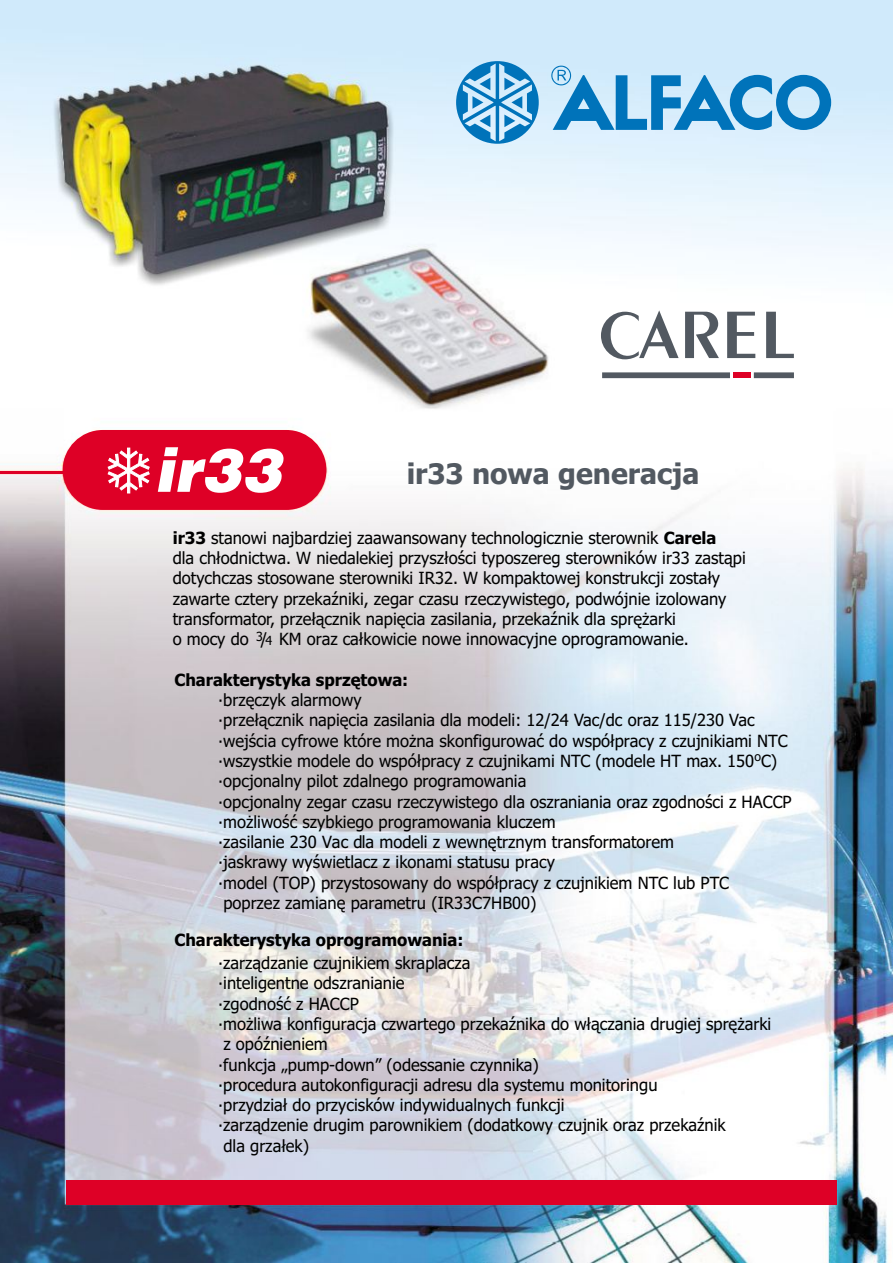
<style>
.page{position:relative;width:894px;height:1263px;background:#fff}
.page>*{position:absolute;margin:0;border:0;box-sizing:border-box;transform-origin:0 0}
.t1{font:italic 900 60.3px "Switzerland";color:#fff}
.t2{font:700 28.35px "Tahoma CE";color:#525961}
.t3{font:16.8px/20.2px "Tahoma CE";color:#000}
.t4{font:700 16.8px "Tahoma CE";color:#000}
.t5{font:12.3px "Tahoma CE";color:#000}
.s1{font-weight:700}
.s2{font-size:12.6px}
</style>
<div class="page">
<img style="left:0;top:0;width:893px;height:1263px">
<svg style="left:601px;top:310px;width:193px;height:68px"></svg>
<div style="left:733px;top:372px;width:18px;height:6px;background:#de0026"></div>
<div style="left:66px;top:1180px;width:771px;height:25px;background:#de0026"></div>
<hr style="left:0;top:472px;width:67px;height:2px;background:#de0026">
<div style="left:63px;top:430px;width:263px;height:80px;background:#de0026;border-radius:40px"></div>
<svg style="left:456px;top:61px;width:83px;height:83px;background:#78b7de"></svg>
<svg style="left:551px;top:66px;width:280px;height:64px;background:#7ab8df"></svg>
<svg style="left:108px;top:448px;width:42px;height:45px"></svg>
<h1 class="t1" style="left:154px;top:442px;width:129px">ir33</h1>
<h2 class="t2" style="left:407px;top:463px;width:294px">ir33 nowa generacja</h2>
<p class="t3" style="left:173px;top:529px;width:575px"><span class="s1">ir33</span> stanowi najbardziej zaawansowany technologicznie sterownik <span class="s1">Carela<br></span>dla ch³odnictwa. W niedalekiej przysz³oœci typoszereg sterowników ir33 zast¹pi dotychczas stosowane sterowniki IR32. W kompaktowej konstrukcji zosta³y zawarte cztery przekaŸniki, zegar czasu rzeczywistego, podwójnie izolowany transformator, prze³¹cznik napiêcia zasilania, przekaŸnik dla sprê¿arki<br>o mocy do <sup>3</sup>/<span class="s2">4</span> KM oraz ca³kowicie nowe innowacyjne oprogramowanie.</p>
<p class="t4" style="left:174px;top:673px;width:235px">Charakterystyka sprzêtowa:</p>
<p class="t3" style="left:218px;top:691px;width:571px">·brzêczyk alarmowy<br>·prze³¹cznik napiêcia zasilania dla modeli: 12/24 Vac/dc oraz 115/230 Vac ·wejœcia cyfrowe które mo¿na skonfigurowaæ do wspó³pracy z czujnikiami NTC</p>
<p class="t5" style="left:754px;top:751px;width:8px">o</p>
<p class="t3" style="left:218px;top:752px;width:560px">·wszystkie modele do wspó³pracy z czujnikami NTC (modele HT max. 150 C)</p>
<p class="t3" style="left:218px;top:773px;width:310px">·opcjonalny pilot zdalnego programowania</p>
<p class="t3" style="left:218px;top:793px;width:575px">·opcjonalny zegar czasu rzeczywistego dla oszraniania oraz zgodnoœci z HACCP</p>
<p class="t3" style="left:218px;top:813px;width:339px">·mo¿liwoœæ szybkiego programowania kluczem</p>
<p class="t3" style="left:218px;top:833px;width:457px">·zasilanie 230 Vac dla modeli z wewnêtrznym transformatorem</p>
<p class="t3" style="left:218px;top:854px;width:338px">·jaskrawy wyœwietlacz z ikonami statusu pracy</p>
<p class="t3" style="left:218px;top:874px;width:512px">·model (TOP) przystosowany do wspó³pracy z czujnikiem NTC lub PTC</p>
<p class="t3" style="left:223px;top:894px;width:315px">poprzez zamianê parametru (IR33C7HB00)</p>
<p class="t4" style="left:174px;top:933px;width:291px">Charakterystyka oprogramowania:</p>
<p class="t3" style="left:218px;top:954px;width:254px">·zarz¹dzanie czujnikiem skraplacza</p>
<p class="t3" style="left:218px;top:975px;width:188px">·inteligentne odszranianie</p>
<p class="t3" style="left:218px;top:995px;width:142px">·zgodnoœæ z HACCP</p>
<p class="t3" style="left:218px;top:1015px;width:555px">·mo¿liwa konfiguracja czwartego przekaŸnika do w³¹czania drugiej sprê¿arki</p>
<p class="t3" style="left:223px;top:1035px;width:106px">z opóŸnieniem</p>
<p class="t3" style="left:218px;top:1056px;width:322px">·funkcja „pump-down” (odessanie czynnika)</p>
<p class="t3" style="left:218px;top:1076px;width:441px">·procedura autokonfiguracji adresu dla systemu monitoringu</p>
<p class="t3" style="left:218px;top:1096px;width:348px">·przydzia³ do przycisków indywidualnych funkcji</p>
<p class="t3" style="left:218px;top:1117px;width:509px">·zarz¹dzenie drugim parownikiem (dodatkowy czujnik oraz przekaŸnik</p>
<p class="t3" style="left:223px;top:1137px;width:87px">dla grza³ek)</p>
</div>
